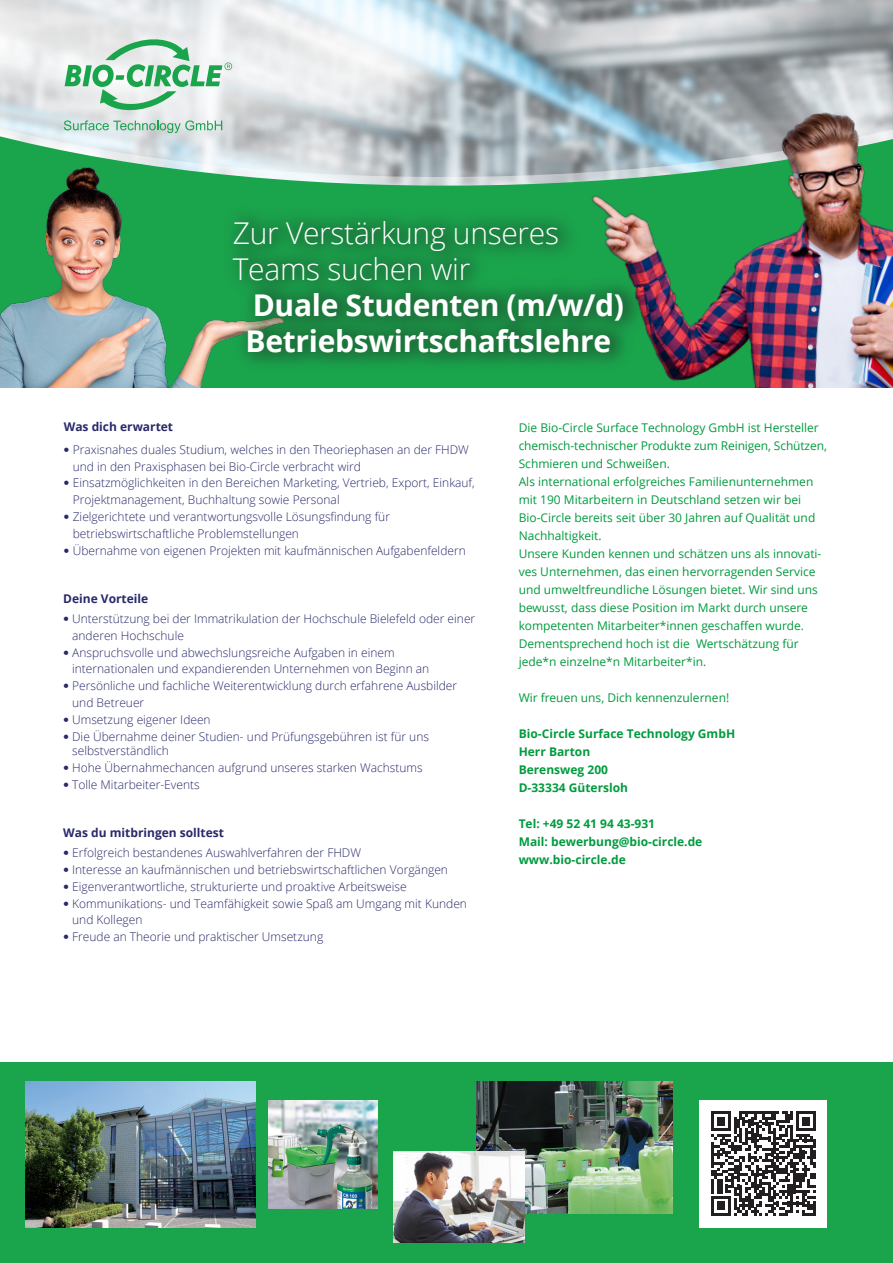
<style>
.page{position:relative;width:893px;height:1263px;background:#fff}
.page>*{position:absolute;margin:0;border:0;box-sizing:border-box;transform-origin:0 0}
.t1{font:700 30px/36px "Open Sans";letter-spacing:-.01em;color:#fff}
.t2{font:300 30px/36px "Open Sans";letter-spacing:-.01em;color:#fff}
.t3{font:300 12px/16.8px "Open Sans";color:#28296b}
.t4{font:12px/18px "Open Sans";color:#009b3e}
.t5{font:700 12px/18px "Open Sans";color:#009b3e}
.t6{font:700 12px "Open Sans";color:#28296b}
.s1{font-family:"Helvetica Neue LTW1 G";font-weight:400}
</style>
<div class="page">
<img style="left:0;top:0;width:893px;height:103px">
<svg style="left:0;top:103px;width:580px;height:98px;background:#a9c3ba"></svg>
<div style="left:0;top:1062px;width:893px;height:201px;background:#1aa44c"></div>
<div style="left:699px;top:1100px;width:128px;height:127px;background:#fff"></div>
<div style="left:0;top:298px;width:893px;height:90px;background:#1aa44c"></div>
<img style="left:476px;top:1082px;width:197px;height:132px">
<img style="left:26px;top:1082px;width:229px;height:145px">
<svg style="left:65px;top:36px;width:167px;height:77px"></svg>
<svg style="left:64px;top:120px;width:158px;height:13px;background:#b1d5c3"></svg>
<img style="left:580px;top:101px;width:313px;height:287px">
<img style="left:0;top:157px;width:291px;height:231px">
<div style="left:218px;top:201px;width:432px;height:174px;background:#231f20;opacity:.92"></div>
<svg style="left:219px;top:207px;width:419px;height:161px;background:#208d46"></svg>
<img style="left:268px;top:1101px;width:110px;height:108px">
<img style="left:394px;top:1152px;width:130px;height:90px">
<svg style="left:711px;top:1111px;width:105px;height:105px"></svg>
<hr style="left:813px;top:1201px;width:3px;height:15px;background:#231f20">
<h1 class="t2" style="left:233px;top:214px;width:328px">Zur Verstärkung unseres<br>Teams suchen wir</h1>
<h1 class="t1" style="left:246px;top:286px;width:380px">Duale Studenten (m/w/d)<br>Betriebswirtschaftslehre</h1>
<p class="t6" style="left:64px;top:418px;width:111px">Was dich erwartet</p>
<p class="t4" style="left:519px;top:418px;width:310px">Die Bio-Circle Surface Technology GmbH ist Hersteller chemisch-technischer Produkte zum Reinigen, Schützen, Schmieren und Schweißen.<br>Als international erfolgreiches Familienunternehmen mit 190 Mitarbeitern in Deutschland setzen wir bei Bio-Circle bereits seit über 30 Jahren auf Qualität und Nachhaltigkeit.<br>Unsere Kunden kennen und schätzen uns als innovati&shy;ves Unternehmen, das einen hervorragenden Service und umweltfreundliche Lösungen bietet. Wir sind uns bewusst, dass diese Position im Markt durch unsere kompetenten Mitarbeiter*innen geschaffen wurde.<br>Dementsprechend hoch ist die Wertschätzung für jede*n einzelne*n Mitarbeiter*in.</p>
<p class="t4" style="left:519px;top:688px;width:212px">Wir freuen uns, Dich kennenzulernen!</p>
<p class="t5" style="left:519px;top:724px;width:218px">Bio-Circle Surface Technology GmbH<br>Herr Barton<br>Berensweg 200<br>D-33334 Gütersloh</p>
<p class="t5" style="left:519px;top:814px;width:185px">Tel: +49 52 41 94 43-931<br>Mail: bewerbung@bio-circle.de www.bio-circle.de</p>
<p class="t3" style="left:73px;top:441px;width:398px;text-indent:-9px"><span class="s1">•</span> Praxisnahes duales Studium, welches in den Theoriephasen an der FHDW und in den Praxisphasen bei Bio-Circle verbracht wird</p>
<p class="t3" style="left:73px;top:474px;width:404px;text-indent:-9px"><span class="s1">•</span> Einsatzmöglichkeiten in den Bereichen Marketing, Vertrieb, Export, Einkauf,<br>Projektmanagement, Buchhaltung sowie Personal</p>
<p class="t3" style="left:73px;top:508px;width:319px;text-indent:-9px"><span class="s1">•</span> Zielgerichtete und verantwortungsvolle Lösungsfindung für betriebswirtschaftliche Problemstellungen</p>
<p class="t3" style="left:64px;top:542px;width:404px"><span class="s1">•</span> Übernahme von eigenen Projekten mit kaufmännischen Aufgabenfeldern</p>
<p class="t6" style="left:63px;top:590px;width:87px">Deine Vorteile</p>
<p class="t3" style="left:72px;top:610px;width:405px;text-indent:-9px"><span class="s1">•</span> Unterstützung bei der Immatrikulation der Hochschule Bielefeld oder einer anderen Hochschule</p>
<p class="t3" style="left:72px;top:643px;width:359px;text-indent:-9px"><span class="s1">•</span> Anspruchsvolle und abwechslungsreiche Aufgaben in einem internationalen und expandierenden Unternehmen von Beginn an</p>
<p class="t3" style="left:72px;top:677px;width:387px;text-indent:-9px"><span class="s1">•</span> Persönliche und fachliche Weiterentwicklung durch erfahrene Ausbilder und Betreuer</p>
<p class="t3" style="left:63px;top:711px;width:149px"><span class="s1">•</span> Umsetzung eigener Ideen</p>
<p class="t3" style="left:72px;top:729px;width:358px;line-height:14.4px;text-indent:-9px"><span class="s1">•</span> Die Übernahme deiner Studien- und Prüfungsgebühren ist für uns selbstverständlich</p>
<p class="t3" style="left:63px;top:759px;width:361px"><span class="s1">•</span> Hohe Übernahmechancen aufgrund unseres starken Wachstums</p>
<p class="t3" style="left:63px;top:776px;width:138px"><span class="s1">•</span> Tolle Mitarbeiter-Events</p>
<p class="t6" style="left:63px;top:824px;width:162px">Was du mitbringen solltest</p>
<p class="t3" style="left:63px;top:844px;width:300px"><span class="s1">•</span> Erfolgreich bestandenes Auswahlverfahren der FHDW</p>
<p class="t3" style="left:63px;top:861px;width:386px"><span class="s1">•</span> Interesse an kaufmännischen und betriebswirtschaftlichen Vorgängen</p>
<p class="t3" style="left:63px;top:878px;width:345px"><span class="s1">•</span> Eigenverantwortliche, strukturierte und proaktive Arbeitsweise</p>
<p class="t3" style="left:72px;top:894px;width:396px;text-indent:-9px"><span class="s1">•</span> Kommunikations- und Teamfähigkeit sowie Spaß am Umgang mit Kunden und Kollegen</p>
<p class="t3" style="left:63px;top:928px;width:262px"><span class="s1">•</span> Freude an Theorie und praktischer Umsetzung</p>
</div>
